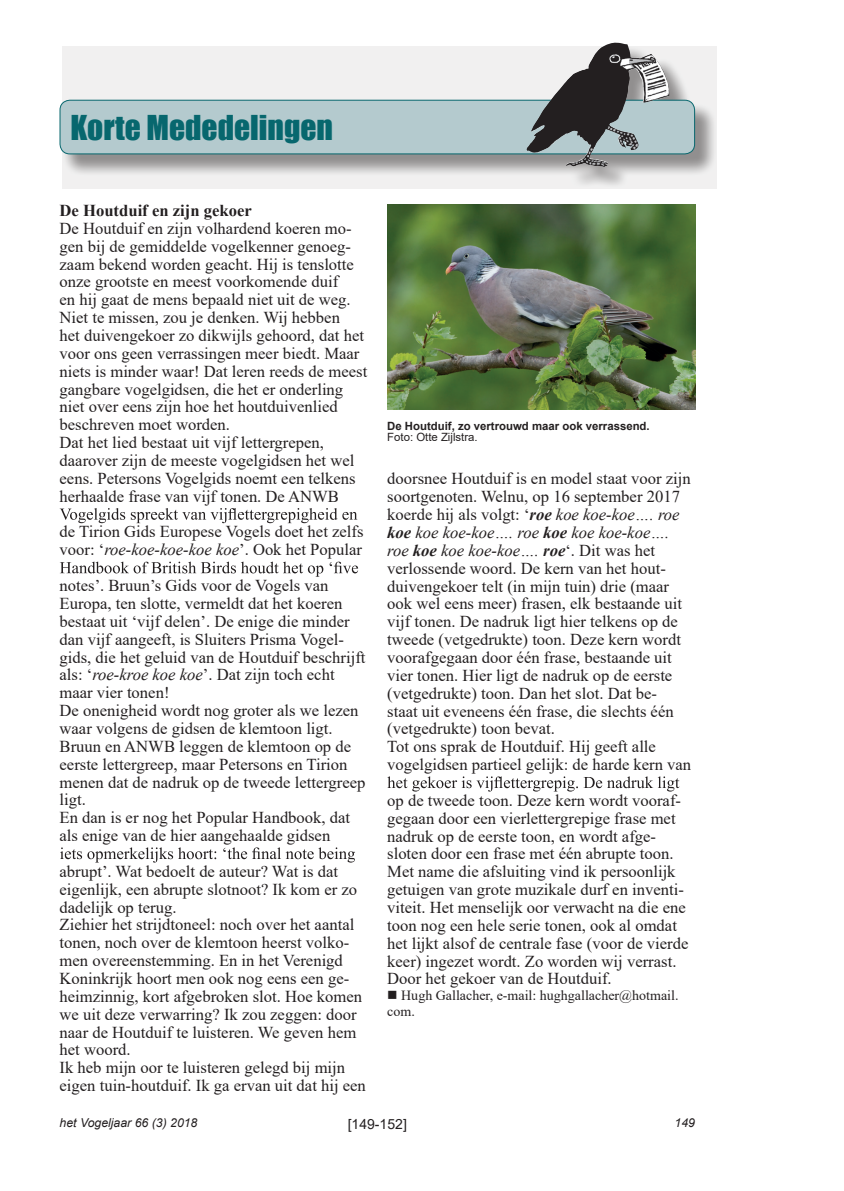
<style>
.page{position:relative;width:844px;height:1191px;background:#fff}
.page>*{position:absolute;margin:0;border:0;box-sizing:border-box;transform-origin:0 0}
.t1{font:31.5px "Impact";color:#07676e}
.t2{font:16.62px/17.8px "Times New Roman";color:#231f20}
.t3{font:700 16.62px "Times New Roman";color:#231f20}
.t4{font:14px/15.8px "Times New Roman";color:#231f20}
.t5{font:14px "Arial";color:#231f20}
.t6{font:italic 12.25px "Arial";color:#231f20}
.t7{font:700 11.38px "Arial";color:#231f20}
.t8{font:11.38px "Arial";color:#231f20}
.s1{font-style:italic}
.s2{font-weight:700;font-style:italic}
</style>
<div class="page">
<svg style="left:60px;top:508px;width:297px;height:15px"></svg>
<svg style="left:60px;top:561px;width:298px;height:16px"></svg>
<svg style="left:60px;top:847px;width:295px;height:15px"></svg>
<svg style="left:62px;top:46px;width:654px;height:142px;fill:#f1f0f0"></svg>
<div style="left:60px;top:100px;width:634px;height:54px;background:#b4cace;border-radius:10px"></div>
<div style="left:60px;top:100px;width:634px;height:54px;border:1px solid #07676e;border-radius:10px"></div>
<img style="left:526px;top:43px;width:143px;height:124px">
<svg style="left:387px;top:776px;width:292px;height:15px"></svg>
<img style="left:387px;top:205px;width:307px;height:205px">
<h1 class="t1" style="left:70px;top:103px;width:264px">Korte Mededelingen</h1>
<p class="t3" style="left:60px;top:198px;width:194px">De Houtduif en zijn gekoer</p>
<p class="t2" style="left:60px;top:219px;width:309px">De Houtduif en zijn volhardend koeren mo&shy;gen bij de gemiddelde vogelkenner genoeg&shy;zaam bekend worden geacht. Hij is tenslotte onze grootste en meest voorkomende duif<br>en hij gaat de mens bepaald niet uit de weg.<br>Niet te missen, zou je denken. Wij hebben<br>het duivengekoer zo dikwijls gehoord, dat het voor ons geen verrassingen meer biedt. Maar niets is minder waar! Dat leren reeds de meest gangbare vogelgidsen, die het er onderling niet over eens zijn hoe het houtduivenlied beschreven moet worden.<br>Dat het lied bestaat uit vijf lettergrepen, daarover zijn de meeste vogelgidsen het wel eens. Petersons Vogelgids noemt een telkens herhaalde frase van vijf tonen. De ANWB</p>
<p class="t2" style="left:60px;top:522px;width:305px">de Tirion Gids Europese Vogels doet het zelfs voor: ‘<span class="s1">roe-koe-koe-koe koe</span>’. Ook het Popular</p>
<p class="t2" style="left:60px;top:576px;width:307px">notes’. Bruun’s Gids voor de Vogels van Europa, ten slotte, vermeldt dat het koeren bestaat uit ‘vijf delen’. De enige die minder dan vijf aangeeft, is Sluiters Prisma Vogel&shy;gids, die het geluid van de Houtduif beschrijft als: ‘<span class="s1">roe-kroe koe koe</span>’. Dat zijn toch echt maar vier tonen!<br>De onenigheid wordt nog groter als we lezen waar volgens de gidsen de klemtoon ligt.<br>Bruun en ANWB leggen de klemtoon op de eerste lettergreep, maar Petersons en Tirion menen dat de nadruk op de tweede lettergreep ligt.<br>En dan is er nog het Popular Handbook, dat als enige van de hier aangehaalde gidsen</p>
<p class="t2" style="left:60px;top:862px;width:308px">abrupt’. Wat bedoelt de auteur? Wat is dat eigenlijk, een abrupte slotnoot? Ik kom er zo dadelijk op terug.<br>Ziehier het strijdtoneel: noch over het aantal tonen, noch over de klemtoon heerst volko&shy;men overeenstemming. En in het Verenigd Koninkrijk hoort men ook nog eens een ge&shy;heimzinnig, kort afgebroken slot. Hoe komen we uit deze verwarring? Ik zou zeggen: door naar de Houtduif te luisteren. We geven hem het woord.<br>Ik heb mijn oor te luisteren gelegd bij mijn eigen tuin-houtduif. Ik ga ervan uit dat hij een</p>
<p class="t7" style="left:387px;top:417px;width:264px">De Houtduif, zo vertrouwd maar ook verrassend.</p>
<p class="t8" style="left:387px;top:429px;width:92px">Foto: Otte Zijlstra.</p>
<p class="t2" style="left:387px;top:469px;width:305px">doorsnee Houtduif is en model staat voor zijn soortgenoten. Welnu, op 16 september 2017 koerde hij als volgt: ‘<span class="s2">roe</span> <span class="s1">koe koe-koe…. roe </span><span class="s2">koe</span> <span class="s1">koe koe-koe…. roe</span> <span class="s2">koe</span> <span class="s1">koe koe-koe…. roe</span> <span class="s2">koe</span> <span class="s1">koe koe-koe….</span> <span class="s2">roe</span>‘. Dit was het verlossende woord. De kern van het hout&shy;duivengekoer telt (in mijn tuin) drie (maar ook wel eens meer) frasen, elk bestaande uit vijf tonen. De nadruk ligt hier telkens op de tweede (vetgedrukte) toon. Deze kern wordt voorafgegaan door één frase, bestaande uit vier tonen. Hier ligt de nadruk op de eerste (vetgedrukte) toon. Dan het slot. Dat be&shy;staat uit eveneens één frase, die slechts één (vetgedrukte) toon bevat.<br>Tot ons sprak de Houtduif. Hij geeft alle vogelgidsen partieel gelijk: de harde kern van</p>
<p class="t2" style="left:387px;top:791px;width:303px">op de tweede toon. Deze kern wordt vooraf&shy;gegaan door een vierlettergrepige frase met nadruk op de eerste toon, en wordt afge&shy;sloten door een frase met één abrupte toon.<br>Met name die afsluiting vind ik persoonlijk getuigen van grote muzikale durf en inventi&shy;viteit. Het menselijk oor verwacht na die ene toon nog een hele serie tonen, ook al omdat het lijkt alsof de centrale fase (voor de vierde keer) ingezet wordt. Zo worden wij verrast.<br>Door het gekoer van de Houtduif.</p>
<p class="t4" style="left:387px;top:987px;width:293px">■ Hugh Gallacher, e-mail: hughgallacher@hotmail. com.</p>
<p class="t6" style="left:60px;top:1115px;width:139px">het Vogeljaar 66 (3) 2018</p>
<p class="t6" style="left:674px;top:1115px;width:22px">149</p>
<p class="t5" style="left:347px;top:1114px;width:61px">[149-152]</p>
</div>
